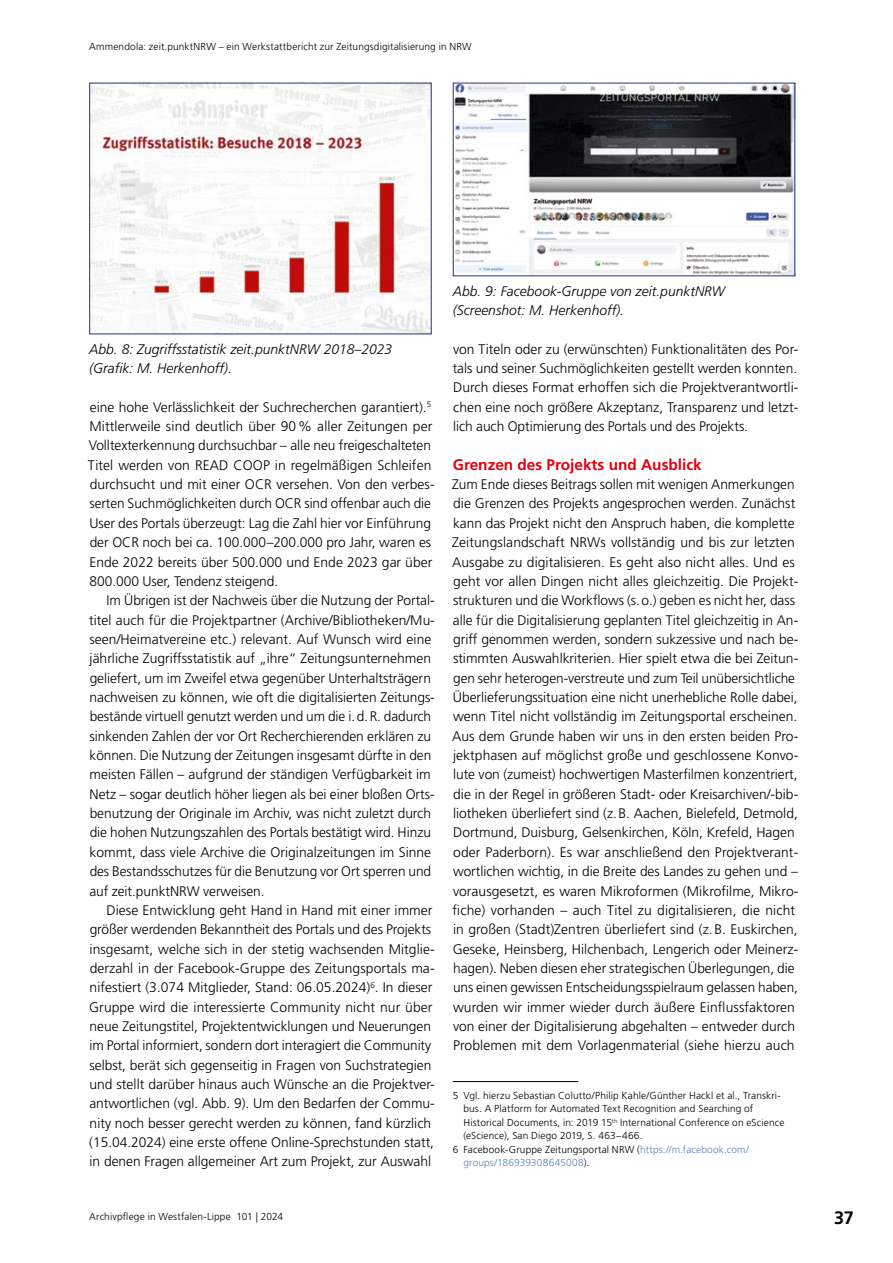
<style>
.page{position:relative;width:893px;height:1263px;background:#fff}
.page>*{position:absolute;margin:0;border:0;box-sizing:border-box;transform-origin:0 0}
.t1{font:700 18px "Frutiger LT Std";color:#000}
.ZÜ1_mA__rot___Master{font:700 15.3px "Frutiger LT Std";color:#e3000f}
.oE__Master{font:300 13.8px/19.4px "Frutiger LT Std";color:#000}
.mE{font:300 13.8px/19.4px "Frutiger LT Std";color:#000}
.t2{font:italic 300 13.8px/19.4px "Frutiger LT Std";color:#000}
._01-09__mit_Linie{font:300 10.2px/13.5px "Frutiger LT Std";letter-spacing:.01em;color:#000}
._01-09__ohne_Linie___Master{font:300 10.2px/13.5px "Frutiger LT Std";letter-spacing:.015em;color:#5885b9}
.s1{color:#000}
</style>
<div class="page">
<img style="left:91px;top:85px;width:339px;height:247px">
<div style="left:89px;top:83px;width:343px;height:251px;border:1px solid #253483"></div>
<img style="left:455px;top:85px;width:338px;height:189px">
<hr style="left:453px;top:1081px;width:125px;height:1px;background:#000">
<p class="_01-09__mit_Linie" style="left:89px;top:40px;width:384px">Ammendola: zeit.punktNRW – ein Werkstattbericht zur Zeitungsdigitalisierung in NRW</p>
<p class="t2" style="left:89px;top:339px;width:305px">Abb. 8: Zugriffsstatistik zeit.punktNRW 2018–2023 (Grafik: M. Herkenhoff).</p>
<p class="oE__Master" style="left:88px;top:397px;width:348px">eine hohe Verlässlichkeit der Suchrecherchen garantiert).<sup>5<br></sup>Mittlerweile sind deutlich über 90% aller Zeitungen per Volltexterkennung durchsuchbar – alle neu freigeschalteten Titel werden von READ COOP in regelmäßigen Schleifen durchsucht und mit einer OCR versehen. Von den verbes&shy;serten Suchmöglichkeiten durch OCR sind offenbar auch die User des Portals überzeugt: Lag die Zahl hier vor Einführung der OCR noch bei ca. 100.000–200.000 pro Jahr, waren es Ende 2022 bereits über 500.000 und Ende 2023 gar über 800.000 User, Tendenz steigend.</p>
<p class="mE" style="left:89px;top:591px;width:347px;text-indent:17px">Im Übrigen ist der Nachweis über die Nutzung der Portal&shy;titel auch für die Projektpartner (Archive/Bibliotheken/Mu&shy;seen/Heimatvereine etc.) relevant. Auf Wunsch wird eine jährliche Zugriffsstatistik auf „ihre“ Zeitungsunternehmen geliefert, um im Zweifel etwa gegenüber Unterhaltsträgern nachweisen zu können, wie oft die digitalisierten Zeitungs&shy;bestände virtuell genutzt werden und um die i.d.R. dadurch sinkenden Zahlen der vor Ort Recherchierenden erklären zu können. Die Nutzung der Zeitungen insgesamt dürfte in den meisten Fällen – aufgrund der ständigen Verfügbarkeit im Netz – sogar deutlich höher liegen als bei einer bloßen Orts&shy;benutzung der Originale im Archiv, was nicht zuletzt durch die hohen Nutzungszahlen des Portals bestätigt wird. Hinzu kommt, dass viele Archive die Originalzeitungen im Sinne des Bestandsschutzes für die Benutzung vor Ort sperren und auf zeit.punktNRW verweisen.</p>
<p class="mE" style="left:89px;top:901px;width:347px;text-indent:17px">Diese Entwicklung geht Hand in Hand mit einer immer größer werdenden Bekanntheit des Portals und des Projekts insgesamt, welche sich in der stetig wachsenden Mitglie&shy;derzahl in der Facebook-Gruppe des Zeitungsportals ma&shy;nifestiert (3.074 Mitglieder, Stand: 06.05.2024)<sup>6</sup>. In dieser Gruppe wird die interessierte Community nicht nur über neue Zeitungstitel, Projektentwicklungen und Neuerungen im Portal informiert, sondern dort interagiert die Community selbst, berät sich gegenseitig in Fragen von Suchstrategien und stellt darüber hinaus auch Wünsche an die Projektver&shy;antwortlichen (vgl. Abb. 9). Um den Bedarfen der Commu&shy;nity noch besser gerecht werden zu können, fand kürzlich (15.04.2024) eine erste offene Online-Sprechstunden statt, in denen Fragen allgemeiner Art zum Projekt, zur Auswahl</p>
<p class="t2" style="left:453px;top:281px;width:274px">Abb. 9: Facebook-Gruppe von zeit.punktNRW (Screenshot: M. Herkenhoff).</p>
<p class="mE" style="left:453px;top:339px;width:347px;text-align:justify">von Titeln oder zu (erwünschten) Funktionalitäten des Por&shy;tals und seiner Suchmöglichkeiten gestellt werden konnten.<br>Durch dieses Format erhoffen sich die Projektverantwortli&shy;chen eine noch größere Akzeptanz, Transparenz und letzt&shy;lich auch Optimierung des Portals und des Projekts.</p>
<p class="ZÜ1_mA__rot___Master" style="left:453px;top:455px;width:250px">Grenzen des Projekts und Ausblick</p>
<p class="oE__Master" style="left:452px;top:475px;width:348px">Zum Ende dieses Beitrags sollen mit wenigen Anmerkungen die Grenzen des Projekts angesprochen werden. Zunächst kann das Projekt nicht den Anspruch haben, die komplette Zeitungslandschaft NRWs vollständig und bis zur letzten Ausgabe zu digitalisieren. Es geht also nicht alles. Und es geht vor allen Dingen nicht alles gleichzeitig. Die Projekt&shy;strukturen und die Workflows (s.o.) geben es nicht her, dass alle für die Digitalisierung geplanten Titel gleichzeitig in An&shy;griff genommen werden, sondern sukzessive und nach be&shy;stimmten Auswahlkriterien. Hier spielt etwa die bei Zeitun&shy;gen sehr heterogen-verstreute und zum Teil unübersichtliche Überlieferungssituation eine nicht unerhebliche Rolle dabei, wenn Titel nicht vollständig im Zeitungsportal erscheinen.<br>Aus dem Grunde haben wir uns in den ersten beiden Pro&shy;jektphasen auf möglichst große und geschlossene Konvo&shy;lute von (zumeist) hochwertigen Masterfilmen konzentriert, die in der Regel in größeren Stadt- oder Kreisarchiven/-bib&shy;liotheken überliefert sind (z.B. Aachen, Bielefeld, Detmold, Dortmund, Duisburg, Gelsenkirchen, Köln, Krefeld, Hagen oder Paderborn). Es war anschließend den Projektverant&shy;wortlichen wichtig, in die Breite des Landes zu gehen und – vorausgesetzt, es waren Mikroformen (Mikrofilme, Mikro&shy;fiche) vorhanden – auch Titel zu digitalisieren, die nicht in großen (Stadt)Zentren überliefert sind (z.B. Euskirchen, Geseke, Heinsberg, Hilchenbach, Lengerich oder Meinerz&shy;hagen). Neben diesen eher strategischen Überlegungen, die uns einen gewissen Entscheidungsspielraum gelassen haben, wurden wir immer wieder durch äußere Einflussfaktoren von einer der Digitalisierung abgehalten – entweder durch Problemen mit dem Vorlagenmaterial (siehe hierzu auch</p>
<p class="_01-09__mit_Linie" style="left:463px;top:1089px;width:322px;text-indent:-11px">5 Vgl. hierzu Sebastian Colutto/Philip Kahle/Günther Hackl et al., Transkri&shy;bus. A Platform for Automated Text Recognition and Searching of Historical Documents, in: 2019 15<sup>th</sup> International Conference on eScience (eScience), San Diego 2019, S. 463–466.</p>
<p class="_01-09__ohne_Linie___Master" style="left:463px;top:1143px;width:287px;text-indent:-11px"><span class="s1">6 Facebook-Gruppe Zeitungsportal NRW (</span>https://m.facebook.com/ groups/186939308645008<span class="s1">).</span></p>
<p class="_01-09__mit_Linie" style="left:89px;top:1210px;width:195px">Archivpflege in Westfalen-Lippe 101 | 2024</p>
<h1 class="t1" style="left:834px;top:1207px;width:21px">37</h1>
</div>
